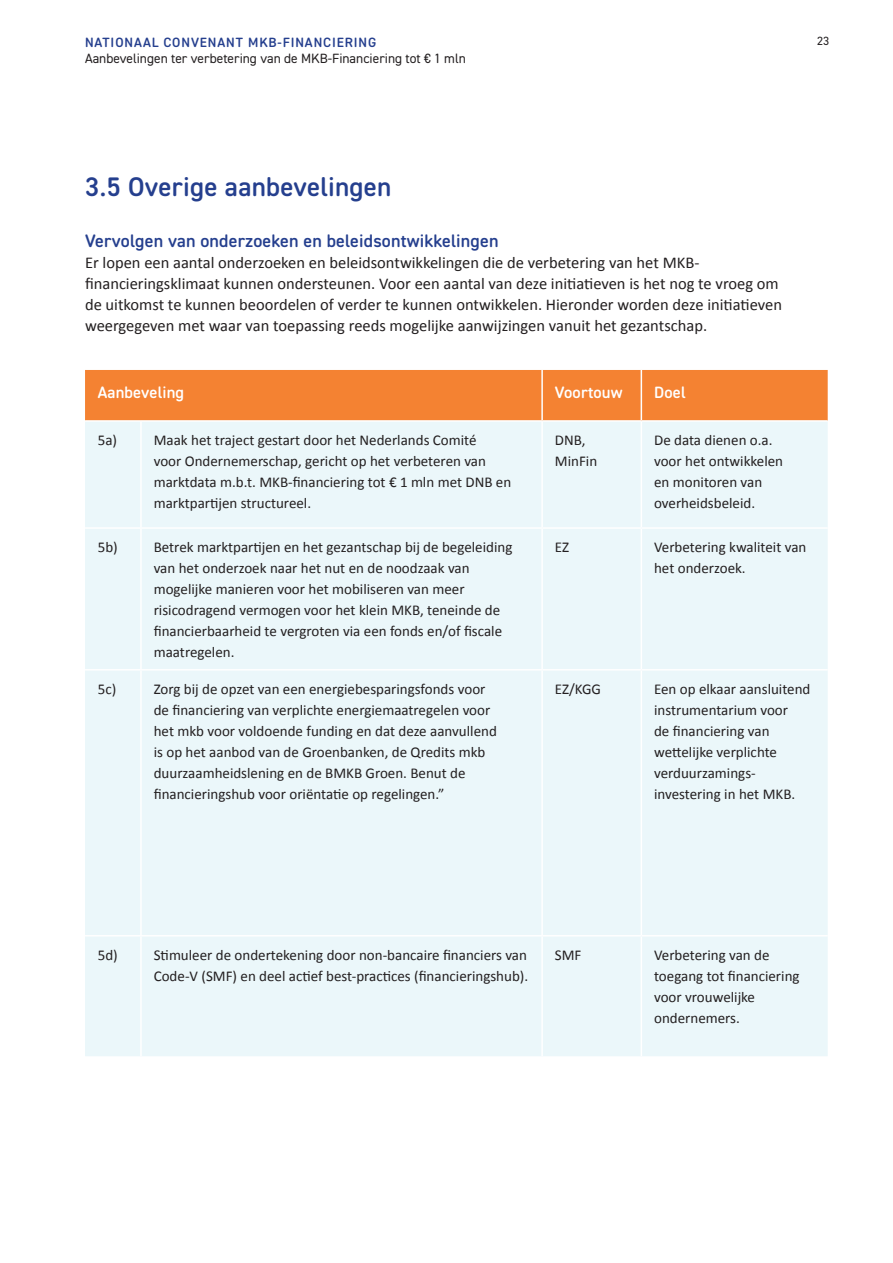
<style>
.page{position:relative;width:893px;height:1263px;background:#fff}
.page>*{position:absolute;margin:0;border:0;box-sizing:border-box;transform-origin:0 0}
.t1{font:27px "DIN2014 Rounded VF";letter-spacing:.01em;color:#253f8e}
.t2{font:18px "DIN2014 Rounded VF";letter-spacing:.01em;color:#253f8e}
.t3{font:16.5px/21px "Calibri";color:#231f20}
.t4{font:16.5px "DIN2014 Rounded VF";letter-spacing:.01em;color:#fff}
.t5{font:15px/21px "Calibri";color:#231f20}
.t6{font:13.5px "DIN2014 Rounded VF";color:#231f20}
.t7{font:13.5px "DIN2014 Rounded VF";letter-spacing:.06em;color:#253f8e}
.t8{font:12px "DIN2014 Rounded VF";color:#231f20}
</style>
<div class="page">
<div style="left:85px;top:370px;width:743px;height:50px;background:#f48232"></div>
<div style="left:85px;top:422px;width:743px;height:634px;background:#ebf7fa"></div>
<hr style="left:541px;top:370px;width:2px;height:50px;background:#fff">
<hr style="left:641px;top:370px;width:1px;height:50px;background:#fff">
<hr style="left:140px;top:422px;width:2px;height:105px;background:#fff">
<hr style="left:541px;top:422px;width:2px;height:105px;background:#fff">
<hr style="left:641px;top:422px;width:1px;height:105px;background:#fff">
<hr style="left:140px;top:529px;width:2px;height:140px;background:#fff">
<hr style="left:541px;top:529px;width:2px;height:140px;background:#fff">
<hr style="left:641px;top:529px;width:1px;height:140px;background:#fff">
<hr style="left:140px;top:670px;width:2px;height:265px;background:#fff">
<hr style="left:541px;top:670px;width:2px;height:265px;background:#fff">
<hr style="left:641px;top:670px;width:1px;height:265px;background:#fff">
<hr style="left:140px;top:936px;width:2px;height:120px;background:#fff">
<hr style="left:541px;top:936px;width:2px;height:120px;background:#fff">
<hr style="left:641px;top:936px;width:1px;height:120px;background:#fff">
<hr style="left:85px;top:527px;width:56px;height:2px;background:#fff">
<hr style="left:85px;top:669px;width:56px;height:1px;background:#fff">
<hr style="left:85px;top:935px;width:56px;height:1px;background:#fff">
<hr style="left:542px;top:527px;width:99px;height:2px;background:#fff">
<hr style="left:641px;top:527px;width:187px;height:2px;background:#fff">
<hr style="left:542px;top:669px;width:99px;height:1px;background:#fff">
<hr style="left:641px;top:669px;width:187px;height:1px;background:#fff">
<hr style="left:542px;top:935px;width:99px;height:1px;background:#fff">
<hr style="left:641px;top:935px;width:187px;height:1px;background:#fff">
<hr style="left:141px;top:527px;width:401px;height:2px;background:#fff">
<hr style="left:141px;top:669px;width:401px;height:1px;background:#fff">
<hr style="left:141px;top:935px;width:401px;height:1px;background:#fff">
<p class="t7" style="left:85px;top:34px;width:293px">NATIONAAL CONVENANT MKB-FINANCIERING</p>
<p class="t6" style="left:85px;top:50px;width:382px">Aanbevelingen ter verbetering van de MKB-Financiering tot € 1 mln</p>
<p class="t8" style="left:817px;top:34px;width:13px">23</p>
<h1 class="t1" style="left:85px;top:169px;width:308px">3.5 Overige aanbevelingen</h1>
<p class="t2" style="left:85px;top:229px;width:415px">Vervolgen van onderzoeken en beleidsontwikkelingen</p>
<p class="t3" style="left:85px;top:252px;width:698px">Er lopen een aantal onderzoeken en beleidsontwikkelingen die de verbetering van het MKB&shy;financieringsklimaat kunnen ondersteunen. Voor een aantal van deze initiatieven is het nog te vroeg om de uitkomst te kunnen beoordelen of verder te kunnen ontwikkelen. Hieronder worden deze initiatieven weergegeven met waar van toepassing reeds mogelijke aanwijzingen vanuit het gezantschap.</p>
<p class="t4" style="left:98px;top:382px;width:88px">Aanbeveling</p>
<p class="t4" style="left:555px;top:382px;width:69px">Voortouw</p>
<p class="t4" style="left:654px;top:382px;width:33px">Doel</p>
<p class="t5" style="left:98px;top:429px;width:21px">5a)</p>
<p class="t5" style="left:154px;top:429px;width:359px">Maak het traject gestart door het Nederlands Comité<br>voor Ondernemerschap, gericht op het verbeteren van marktdata m.b.t. MKB-financiering tot € 1 mln met DNB en marktpartijen structureel.</p>
<p class="t5" style="left:555px;top:429px;width:44px">DNB,<br>MinFin</p>
<p class="t5" style="left:654px;top:429px;width:131px">De data dienen o.a. voor het ontwikkelen en monitoren van overheidsbeleid.</p>
<p class="t5" style="left:154px;top:537px;width:360px;text-indent:-56px">5b) Betrek marktpartijen en het gezantschap bij de begeleiding van het onderzoek naar het nut en de noodzaak van mogelijke manieren voor het mobiliseren van meer risicodragend vermogen voor het klein MKB, teneinde de financierbaarheid te vergroten via een fonds en/of fiscale maatregelen.</p>
<p class="t5" style="left:555px;top:537px;width:16px">EZ</p>
<p class="t5" style="left:654px;top:537px;width:154px">Verbetering kwaliteit van het onderzoek.</p>
<p class="t5" style="left:98px;top:678px;width:20px">5c)</p>
<p class="t5" style="left:154px;top:678px;width:345px">Zorg bij de opzet van een energiebesparingsfonds voor de financiering van verplichte energiemaatregelen voor het mkb voor voldoende funding en dat deze aanvullend is op het aanbod van de Groenbanken, de Qredits mkb duurzaamheidslening en de BMKB Groen. Benut de financieringshub voor oriëntatie op regelingen.”</p>
<p class="t5" style="left:555px;top:678px;width:48px">EZ/KGG</p>
<p class="t5" style="left:654px;top:678px;width:158px">Een op elkaar aansluitend instrumentarium voor<br>de financiering van wettelijke verplichte verduurzamings&shy;investering in het MKB.</p>
<p class="t5" style="left:98px;top:944px;width:432px;text-align:right">5d) Stimuleer de ondertekening door non-bancaire financiers van<br>Code-V (SMF) en deel actief best-practices (financieringshub).</p>
<p class="t5" style="left:555px;top:944px;width:28px">SMF</p>
<p class="t5" style="left:654px;top:944px;width:147px">Verbetering van de toegang tot financiering voor vrouwelijke ondernemers.</p>
</div>
